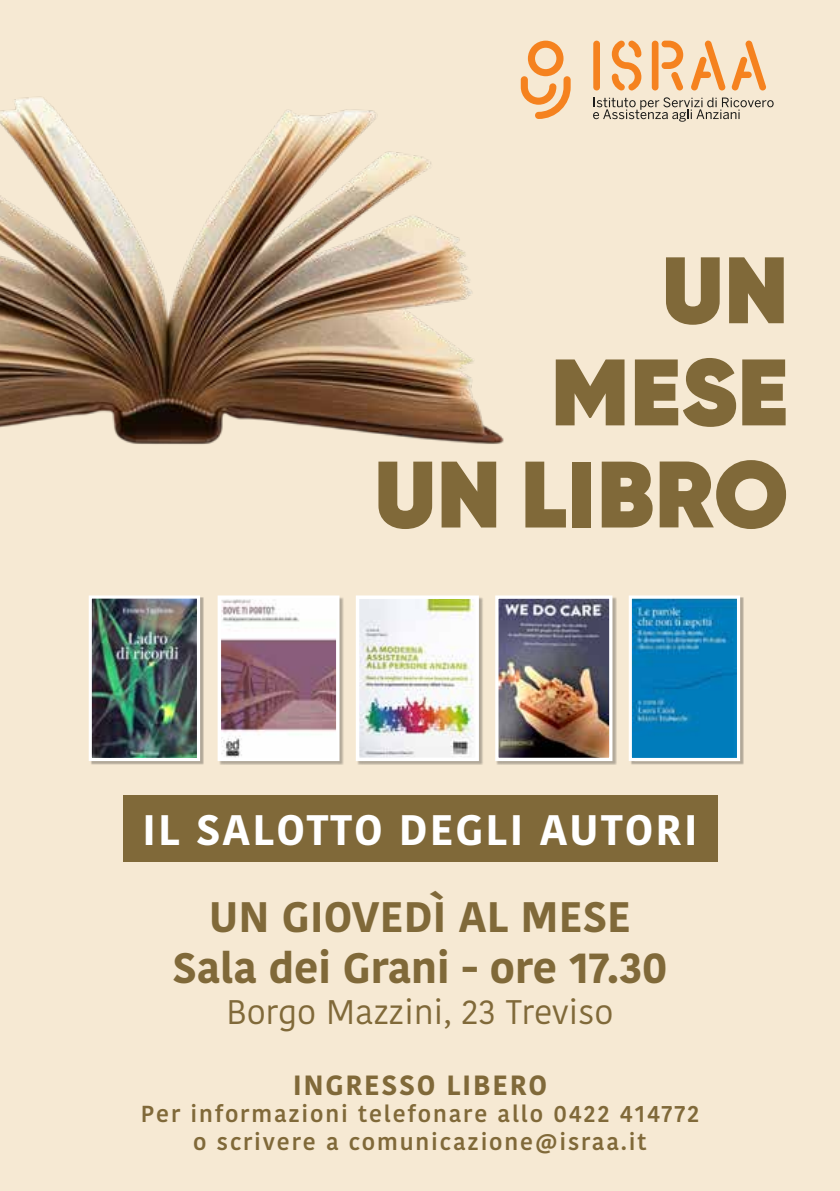
<style>
.page{position:relative;width:840px;height:1191px;background:#fff}
.page>*{position:absolute;margin:0;border:0;box-sizing:border-box;transform-origin:0 0}
.t1{font:800 94px/102px "Gilroy";letter-spacing:.01em;color:#806939;text-align:right}
.t2{font:700 42.6px/51px "Kohinoor Bangla";color:#806939;text-align:center}
.t3{font:700 42.6px "Kohinoor Bangla";letter-spacing:.05em;color:#fff}
.t4{font:34px "Kohinoor Bangla";color:#806939}
.t5{font:700 27.8px "Kohinoor Bangla";letter-spacing:.06em;color:#806939}
.t6{font:600 23.2px/27.8px "Kohinoor Bangla";letter-spacing:.08em;color:#806939;text-align:center}
</style>
<div class="page">
<div style="left:0;top:0;width:839px;height:1191px;background:#f6e9d3"></div>
<svg style="left:593px;top:97px;width:180px;height:25px"></svg>
<div style="left:593px;top:41px;width:6px;height:49px;background:#f5821f;border-radius:3px"></div>
<svg style="left:611px;top:41px;width:30px;height:49px"></svg>
<svg style="left:651px;top:41px;width:31px;height:49px"></svg>
<svg style="left:691px;top:40px;width:75px;height:50px"></svg>
<svg style="left:520px;top:41px;width:50px;height:78px"></svg>
<img style="left:0;top:96px;width:504px;height:528px">
<div style="left:123px;top:795px;width:594px;height:67px;background:#806939"></div>
<div style="left:91px;top:597px;width:113px;height:167px;background:#b6ae9e"></div>
<img style="left:93px;top:599px;width:103px;height:158px">
<div style="left:89px;top:595px;width:111px;height:166px;border:3px solid #fff"></div>
<div style="left:630px;top:597px;width:113px;height:167px;background:#000;opacity:.28"></div>
<img style="left:632px;top:599px;width:103px;height:158px">
<div style="left:628px;top:595px;width:111px;height:166px;border:3px solid #fff"></div>
<div style="left:496px;top:596px;width:120px;height:169px;background:#000;opacity:.28"></div>
<img style="left:499px;top:599px;width:109px;height:158px">
<div style="left:495px;top:595px;width:117px;height:166px;border:3px solid #fff"></div>
<div style="left:219px;top:596px;width:125px;height:169px;background:#000;opacity:.28"></div>
<img style="left:221px;top:599px;width:114px;height:158px">
<div style="left:217px;top:595px;width:122px;height:166px;border:3px solid #fff"></div>
<div style="left:357px;top:596px;width:126px;height:169px;background:#000;opacity:.28"></div>
<img style="left:359px;top:599px;width:115px;height:158px">
<div style="left:355px;top:595px;width:123px;height:166px;border:3px solid #fff"></div>
<h1 class="t1" style="left:374px;top:239px;width:415px">UN<br>MESE<br>UN LIBRO</h1>
<h2 class="t3" style="left:142px;top:792px;width:557px">IL SALOTTO DEGLI AUTORI</h2>
<h2 class="t2" style="left:172px;top:889px;width:496px">UN GIOVEDÌ AL MESE<br>Sala dei Grani - ore 17.30</h2>
<h3 class="t4" style="left:226px;top:986px;width:388px">Borgo Mazzini, 23 Treviso</h3>
<p class="t5" style="left:292px;top:1060px;width:256px">INGRESSO LIBERO</p>
<p class="t6" style="left:141px;top:1099px;width:559px">Per informazioni telefonare allo 0422 414772 o scrivere a comunicazione@israa.it</p>
</div>
